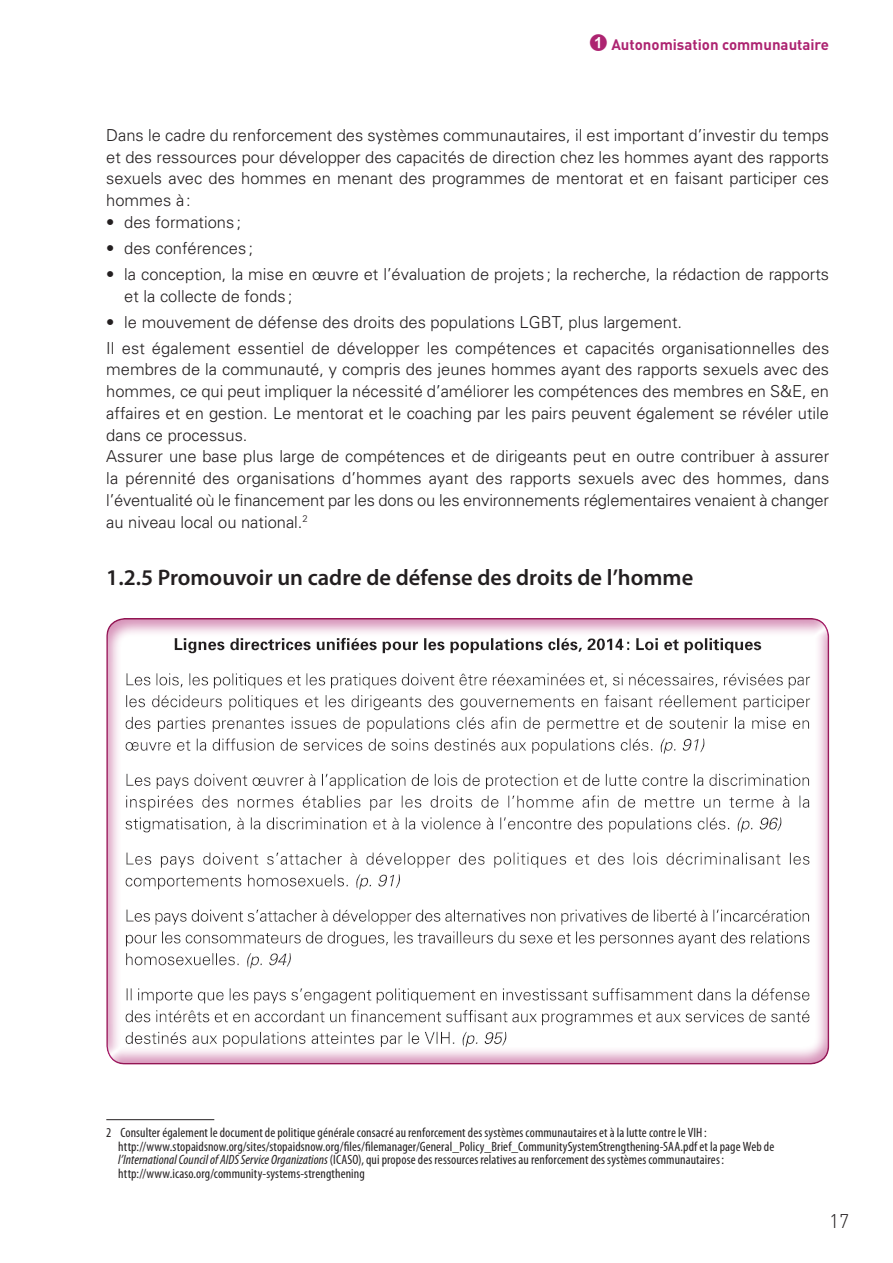
<style>
.page{position:relative;width:893px;height:1263px;background:#fff}
.page>*{position:absolute;margin:0;border:0;box-sizing:border-box;transform-origin:0 0}
.Title_level_1_1_1{font:600 22.5px "Myriad Pro";color:#231f20}
.t1{font:300 19.5px "DIN";color:#231f20}
.Body_text{font:300 16.5px/21.8px "Univers";color:#231f20;text-align:justify}
.t2{font:700 15px "DIN";color:#ad2471}
.Footnote{font:condensed 13.5px/13.5px "Myriad Pro";letter-spacing:.005em;color:#231f20}
.s1{font-style:italic}
</style>
<div class="page">
<div style="left:105px;top:616px;width:726px;height:449px;background:#ad2471;opacity:.5"></div>
<hr style="left:106px;top:1119px;width:108px;height:1px;background:#231f20">
<p class="t2" style="left:611px;top:34px;width:219px">Autonomisation communautaire</p>
<p class="Body_text" style="left:106px;top:124px;width:724px">Dans le cadre du renforcement des systèmes communautaires, il est important d’investir du temps et des ressources pour développer des capacités de direction chez les hommes ayant des rapports sexuels avec des hommes en menant des programmes de mentorat et en faisant participer ces hommes à :</p>
<p class="Body_text" style="left:106px;top:211px;width:136px">• des formations;</p>
<p class="Body_text" style="left:106px;top:237px;width:148px">• des conférences ;</p>
<p class="Body_text" style="left:124px;top:263px;width:706px;text-indent:-18px">• la conception, la mise en œuvre et l’évaluation de projets ; la recherche, la rédaction de rapports et la collecte de fonds ;</p>
<p class="Body_text" style="left:106px;top:310px;width:577px">• le mouvement de défense des droits des populations LGBT, plus largement.</p>
<p class="Body_text" style="left:106px;top:336px;width:724px">Il est également essentiel de développer les compétences et capacités organisationnelles des membres de la communauté, y compris des jeunes hommes ayant des rapports sexuels avec des hommes, ce qui peut impliquer la nécessité d’améliorer les compétences des membres en S&amp;E, en affaires et en gestion. Le mentorat et le coaching par les pairs peuvent également se révéler utile dans ce processus.</p>
<p class="Body_text" style="left:106px;top:445px;width:724px">Assurer une base plus large de compétences et de dirigeants peut en outre contribuer à assurer la pérennité des organisations d’hommes ayant des rapports sexuels avec des hommes, dans l’éventualité où le financement par les dons ou les environnements réglementaires venaient à changer au niveau local ou national.<sup>2</sup></p>
<p class="Title_level_1_1_1" style="left:106px;top:565px;width:588px">1.2.5 Promouvoir un cadre de défense des droits de l’homme</p>
<p class="Footnote" style="left:106px;top:1126px;width:602px">2 Consulter également le document de politique générale consacré au renforcement des systèmes communautaires et à la lutte contre le VIH :</p>
<p class="Footnote" style="left:118px;top:1139px;width:657px">http://www.stopaidsnow.org/sites/stopaidsnow.org/files/filemanager/General_Policy_Brief_CommunitySystemStrengthening-SAA.pdf et la page Web de <span class="s1">l’International Council of AIDS Service Organizations</span> (ICASO), qui propose des ressources relatives au renforcement des systèmes communautaires: http://www.icaso.org/community-systems-strengthening</p>
<p class="t1" style="left:829px;top:1209px;width:22px">17</p>
</div>
